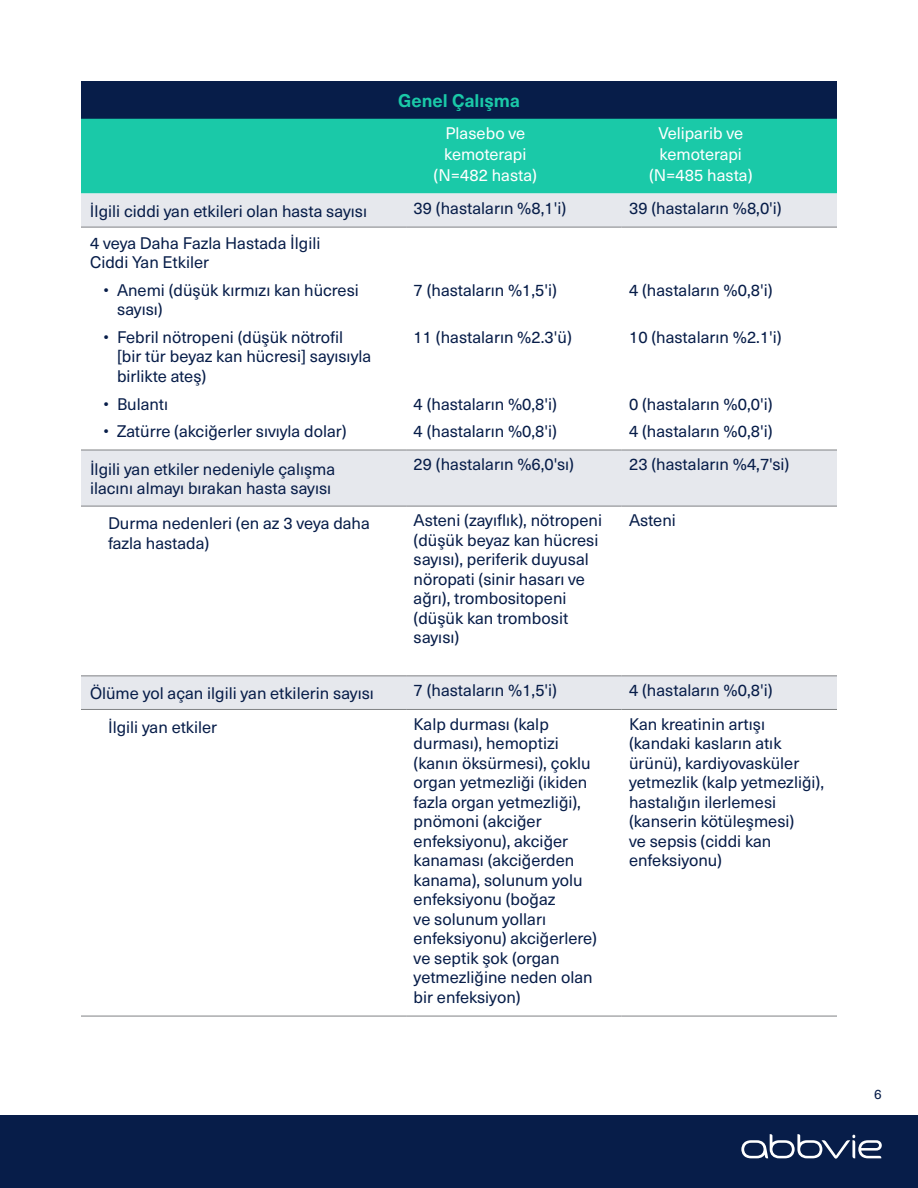
<style>
.page{position:relative;width:918px;height:1188px;background:#fff}
.page>*{position:absolute;margin:0;border:0;box-sizing:border-box;transform-origin:0 0}
.t1{font:700 18px "Neue Haas Unica Pro";color:#1ac9a8}
.t2{font:16.5px/19.5px "Neue Haas Unica Pro";color:#071d49}
.t3{font:16.5px/21px "Neue Haas Unica Pro";color:#fff;text-align:center}
.t4{font:13.5px "Neue Haas Unica Pro";color:#071d49}
</style>
<div class="page">
<div style="left:0;top:1115px;width:918px;height:73px;background:#071d49"></div>
<div style="left:81px;top:81px;width:756px;height:38px;background:#071d49"></div>
<div style="left:81px;top:119px;width:756px;height:75px;background:#1ac9a8"></div>
<svg style="left:81px;top:194px;width:756px;height:515px"></svg>
<hr style="left:81px;top:227px;width:325px;height:1px;background:#808285">
<hr style="left:406px;top:227px;width:216px;height:1px;background:#808285">
<hr style="left:622px;top:227px;width:215px;height:1px;background:#808285">
<hr style="left:81px;top:450px;width:325px;height:1px;background:#808285">
<hr style="left:406px;top:450px;width:216px;height:1px;background:#808285">
<hr style="left:622px;top:450px;width:215px;height:1px;background:#808285">
<hr style="left:81px;top:506px;width:325px;height:1px;background:#808285">
<hr style="left:406px;top:506px;width:216px;height:1px;background:#808285">
<hr style="left:622px;top:506px;width:215px;height:1px;background:#808285">
<hr style="left:81px;top:675px;width:325px;height:1px;background:#808285">
<hr style="left:406px;top:675px;width:216px;height:1px;background:#808285">
<hr style="left:622px;top:675px;width:215px;height:1px;background:#808285">
<hr style="left:81px;top:709px;width:325px;height:1px;background:#808285">
<hr style="left:406px;top:709px;width:216px;height:1px;background:#808285">
<hr style="left:622px;top:709px;width:215px;height:1px;background:#808285">
<hr style="left:81px;top:1016px;width:325px;height:1px;background:#808285">
<hr style="left:406px;top:1016px;width:216px;height:1px;background:#808285">
<hr style="left:622px;top:1016px;width:215px;height:1px;background:#808285">
<svg style="left:741px;top:1134px;width:141px;height:25px"></svg>
<p class="t1" style="left:398px;top:89px;width:123px">Genel Çalışma</p>
<p class="t3" style="left:434px;top:123px;width:105px">Plasebo ve kemoterapi (N=482 hasta)</p>
<p class="t3" style="left:649px;top:123px;width:105px">Veliparib ve kemoterapi (N=485 hasta)</p>
<p class="t2" style="left:90px;top:201px;width:279px">İlgili ciddi yan etkileri olan hasta sayısı</p>
<p class="t2" style="left:414px;top:198px;width:154px">39 (hastaların %8,1'i)</p>
<p class="t2" style="left:629px;top:198px;width:154px">39 (hastaların %8,0'i)</p>
<p class="t2" style="left:90px;top:233px;width:232px">4 veya Daha Fazla Hastada İlgili<br>Ciddi Yan Etkiler</p>
<p class="t2" style="left:117px;top:281px;width:243px;text-indent:-13px">• Anemi (düşük kırmızı kan hücresi sayısı)</p>
<p class="t2" style="left:414px;top:281px;width:145px">7 (hastaların %1,5'i)</p>
<p class="t2" style="left:629px;top:281px;width:145px">4 (hastaların %0,8'i)</p>
<p class="t2" style="left:117px;top:328px;width:256px;text-indent:-13px">• Febril nötropeni (düşük nötrofil [bir tür beyaz kan hücresi] sayısıyla birlikte ateş)</p>
<p class="t2" style="left:414px;top:328px;width:160px">11 (hastaların %2.3'ü)</p>
<p class="t2" style="left:629px;top:328px;width:154px">10 (hastaların %2.1'i)</p>
<p class="t2" style="left:104px;top:394px;width:66px">• Bulantı</p>
<p class="t2" style="left:414px;top:394px;width:145px">4 (hastaların %0,8'i)</p>
<p class="t2" style="left:629px;top:394px;width:145px">0 (hastaların %0,0'i)</p>
<p class="t2" style="left:104px;top:422px;width:245px">• Zatürre (akciğerler sıvıyla dolar)</p>
<p class="t2" style="left:414px;top:422px;width:145px">4 (hastaların %0,8'i)</p>
<p class="t2" style="left:629px;top:422px;width:145px">4 (hastaların %0,8'i)</p>
<p class="t2" style="left:90px;top:459px;width:247px">İlgili yan etkiler nedeniyle çalışma ilacını almayı bırakan hasta sayısı</p>
<p class="t2" style="left:414px;top:455px;width:162px">29 (hastaların %6,0'sı)</p>
<p class="t2" style="left:629px;top:455px;width:162px">23 (hastaların %4,7'si)</p>
<p class="t2" style="left:108px;top:514px;width:263px">Durma nedenleri (en az 3 veya daha fazla hastada)</p>
<p class="t2" style="left:414px;top:511px;width:190px">Asteni (zayıflık), nötropeni (düşük beyaz kan hücresi sayısı), periferik duyusal nöropati (sinir hasarı ve ağrı), trombositopeni (düşük kan trombosit sayısı)</p>
<p class="t2" style="left:629px;top:511px;width:48px">Asteni</p>
<p class="t2" style="left:90px;top:684px;width:285px">Ölüme yol açan ilgili yan etkilerin sayısı</p>
<p class="t2" style="left:414px;top:681px;width:145px">7 (hastaların %1,5'i)</p>
<p class="t2" style="left:629px;top:681px;width:145px">4 (hastaların %0,8'i)</p>
<p class="t2" style="left:108px;top:717px;width:111px">İlgili yan etkiler</p>
<p class="t2" style="left:414px;top:714px;width:185px">Kalp durması (kalp durması), hemoptizi (kanın öksürmesi), çoklu organ yetmezliği (ikiden fazla organ yetmezliği), pnömoni (akciğer enfeksiyonu), akciğer kanaması (akciğerden kanama), solunum yolu enfeksiyonu (boğaz<br>ve solunum yolları enfeksiyonu) akciğerlere) ve septik şok (organ yetmezliğine neden olan bir enfeksiyon)</p>
<p class="t2" style="left:629px;top:714px;width:197px">Kan kreatinin artışı (kandaki kasların atık ürünü), kardiyovasküler yetmezlik (kalp yetmezliği), hastalığın ilerlemesi (kanserin kötüleşmesi)<br>ve sepsis (ciddi kan enfeksiyonu)</p>
<p class="t4" style="left:874px;top:1086px;width:9px">6</p>
</div>
